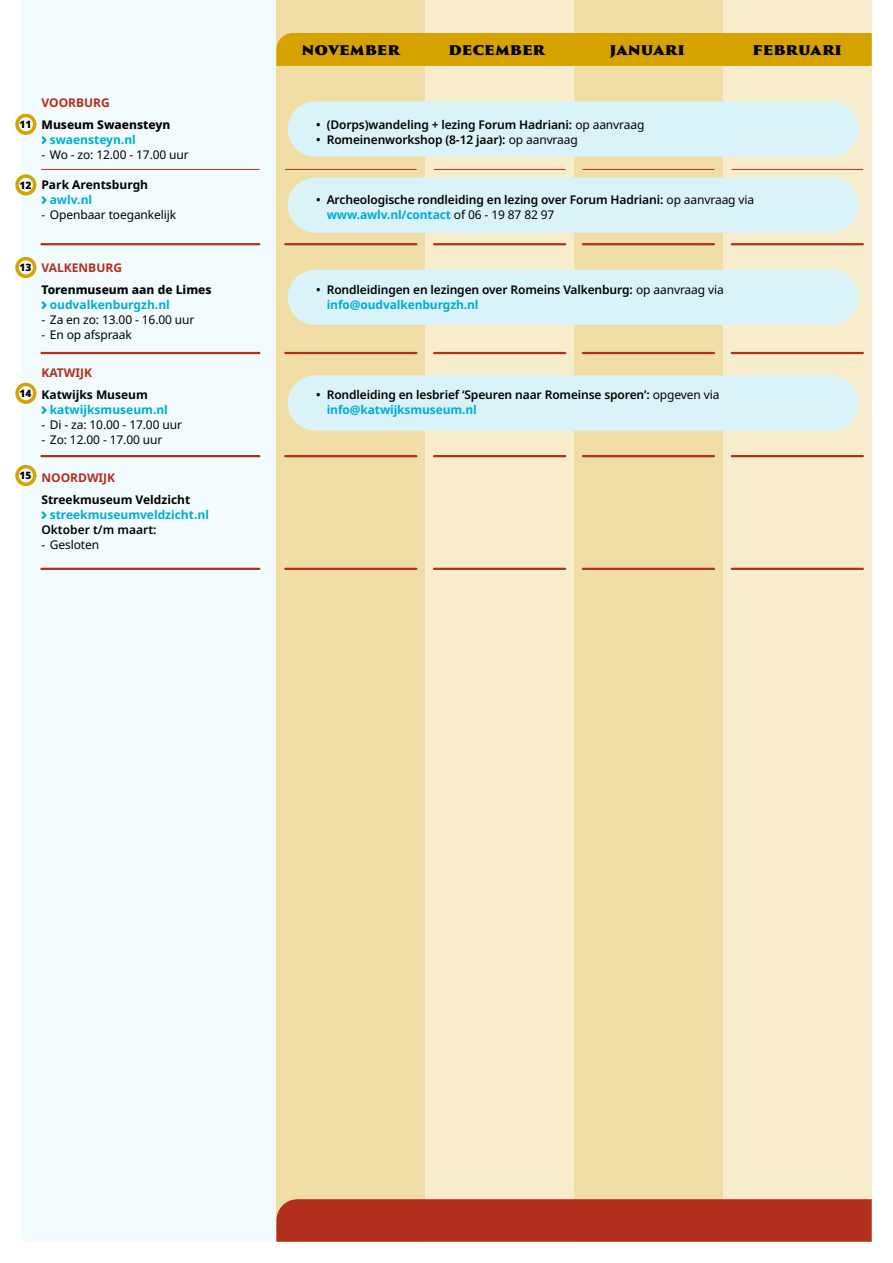
<style>
.page{position:relative;width:893px;height:1263px;background:#fff}
.page>*{position:absolute;margin:0;border:0;box-sizing:border-box;transform-origin:0 0}
.t1{font:900 15px "Trajan Pro 3";color:#000}
.t2{font:600 12px/15px "Noto Sans";letter-spacing:-.01em;color:#000}
.t3{font:12px "Noto Sans";letter-spacing:-.01em;color:#000}
.t4{font:700 12px "Noto Sans";color:#00acd7}
.t5{font:700 12px "Noto Sans";color:#000}
.t6{font:800 12px "Noto Sans";color:#000}
.t7{font:700 12px "Noto Sans";color:#b12f1c}
.t8{font:900 10.2px "Noto Sans";color:#000}
.s1{font-weight:400}
.s2{font-weight:700;color:#00acd7}
</style>
<div class="page">
<div style="left:21px;top:0;width:268px;height:1242px;background:#f2fbfd"></div>
<div style="left:276px;top:0;width:149px;height:1242px;background:#f1dea6"></div>
<div style="left:425px;top:0;width:149px;height:1242px;background:#f7eccc"></div>
<div style="left:574px;top:0;width:149px;height:1242px;background:#f1dea6"></div>
<div style="left:723px;top:0;width:149px;height:1242px;background:#f7eccc"></div>
<div style="left:276px;top:33px;width:596px;height:33px;background:#d6a200"></div>
<div style="left:276px;top:1199px;width:596px;height:43px;background:#b12f1c"></div>
<svg style="left:41px;top:136px;width:6px;height:8px"></svg>
<svg style="left:41px;top:196px;width:6px;height:8px"></svg>
<svg style="left:41px;top:301px;width:6px;height:8px"></svg>
<svg style="left:41px;top:406px;width:6px;height:8px"></svg>
<svg style="left:41px;top:511px;width:6px;height:8px"></svg>
<div style="left:15px;top:257px;width:21px;height:21px;background:#d6a200;border-radius:50%"></div>
<svg style="left:18px;top:260px;width:16px;height:15px"></svg>
<div style="left:15px;top:114px;width:21px;height:21px;background:#d6a200;border-radius:50%"></div>
<svg style="left:18px;top:117px;width:16px;height:15px"></svg>
<svg style="left:15px;top:383px;width:21px;height:21px"></svg>
<svg style="left:18px;top:385px;width:16px;height:16px"></svg>
<svg style="left:15px;top:174px;width:21px;height:21px"></svg>
<svg style="left:18px;top:177px;width:16px;height:16px"></svg>
<div style="left:15px;top:465px;width:21px;height:21px;background:#d6a200;border-radius:50%"></div>
<svg style="left:18px;top:468px;width:16px;height:15px"></svg>
<div style="left:288px;top:178px;width:571px;height:55px;background:#d9f3f9;border-radius:28px"></div>
<div style="left:288px;top:270px;width:571px;height:55px;background:#d9f3f9;border-radius:28px"></div>
<div style="left:288px;top:375px;width:571px;height:56px;background:#d9f3f9;border-radius:28px"></div>
<div style="left:288px;top:101px;width:571px;height:56px;background:#d9f3f9;border-radius:28px"></div>
<hr style="left:41px;top:169px;width:218px;height:1px;background:#b12f1c">
<hr style="left:285px;top:169px;width:131px;height:1px;background:#b12f1c">
<hr style="left:434px;top:169px;width:131px;height:1px;background:#b12f1c">
<hr style="left:583px;top:169px;width:131px;height:1px;background:#b12f1c">
<hr style="left:732px;top:169px;width:131px;height:1px;background:#b12f1c">
<hr style="left:41px;top:243px;width:218px;height:2px;background:#b12f1c">
<hr style="left:285px;top:243px;width:131px;height:2px;background:#b12f1c">
<hr style="left:434px;top:243px;width:131px;height:2px;background:#b12f1c">
<hr style="left:583px;top:243px;width:131px;height:2px;background:#b12f1c">
<hr style="left:732px;top:243px;width:131px;height:2px;background:#b12f1c">
<hr style="left:41px;top:352px;width:218px;height:2px;background:#b12f1c">
<hr style="left:285px;top:352px;width:131px;height:2px;background:#b12f1c">
<hr style="left:434px;top:352px;width:131px;height:2px;background:#b12f1c">
<hr style="left:583px;top:352px;width:131px;height:2px;background:#b12f1c">
<hr style="left:732px;top:352px;width:131px;height:2px;background:#b12f1c">
<hr style="left:41px;top:568px;width:218px;height:2px;background:#b12f1c">
<hr style="left:285px;top:568px;width:131px;height:2px;background:#b12f1c">
<hr style="left:434px;top:568px;width:131px;height:2px;background:#b12f1c">
<hr style="left:583px;top:568px;width:131px;height:2px;background:#b12f1c">
<hr style="left:732px;top:568px;width:131px;height:2px;background:#b12f1c">
<hr style="left:41px;top:455px;width:218px;height:2px;background:#b12f1c">
<hr style="left:285px;top:455px;width:131px;height:2px;background:#b12f1c">
<hr style="left:434px;top:455px;width:131px;height:2px;background:#b12f1c">
<hr style="left:583px;top:455px;width:131px;height:2px;background:#b12f1c">
<hr style="left:732px;top:455px;width:131px;height:2px;background:#b12f1c">
<p class="t8" style="left:20px;top:116px;width:13px">11</p>
<p class="t8" style="left:20px;top:177px;width:13px">12</p>
<p class="t7" style="left:41px;top:94px;width:70px">VOORBURG</p>
<p class="t6" style="left:42px;top:116px;width:130px">Museum Swaensteyn</p>
<p class="t4" style="left:50px;top:131px;width:88px">swaensteyn.nl</p>
<p class="t3" style="left:41px;top:146px;width:149px">- Wo - zo: 12.00 - 17.00 uur</p>
<p class="t5" style="left:41px;top:176px;width:108px">Park Arentsburgh</p>
<p class="t4" style="left:50px;top:191px;width:44px">awlv.nl</p>
<p class="t3" style="left:42px;top:206px;width:136px">- Openbaar toegankelijk</p>
<p class="t8" style="left:20px;top:260px;width:13px">13</p>
<p class="t8" style="left:20px;top:385px;width:13px">14</p>
<p class="t8" style="left:20px;top:468px;width:13px">15</p>
<p class="t7" style="left:41px;top:259px;width:82px">VALKENBURG</p>
<p class="t6" style="left:42px;top:281px;width:171px">Torenmuseum aan de Limes</p>
<p class="t4" style="left:50px;top:296px;width:122px">oudvalkenburgzh.nl</p>
<p class="t3" style="left:42px;top:311px;width:154px">- Za en zo: 13.00 - 16.00 uur</p>
<p class="t3" style="left:41px;top:326px;width:92px">- En op afspraak</p>
<p class="t7" style="left:41px;top:364px;width:52px">KATWIJK</p>
<p class="t5" style="left:41px;top:386px;width:108px">Katwijks Museum</p>
<p class="t4" style="left:50px;top:401px;width:120px">katwijksmuseum.nl</p>
<p class="t3" style="left:42px;top:416px;width:142px">- Di - za: 10.00 - 17.00 uur</p>
<p class="t3" style="left:41px;top:431px;width:122px">- Zo: 12.00 - 17.00 uur</p>
<p class="t7" style="left:41px;top:469px;width:75px">NOORDWIJK</p>
<p class="t5" style="left:41px;top:491px;width:150px">Streekmuseum Veldzicht</p>
<p class="t4" style="left:50px;top:506px;width:161px">streekmuseumveldzicht.nl</p>
<p class="t2" style="left:41px;top:522px;width:117px">Oktober t/m maart:</p>
<p class="t3" style="left:42px;top:536px;width:59px">- Gesloten</p>
<p class="t1" style="left:302px;top:38px;width:100px">NOVEMBER</p>
<p class="t1" style="left:448px;top:38px;width:98px">DECEMBER</p>
<p class="t1" style="left:609px;top:38px;width:77px">JANUARI</p>
<p class="t1" style="left:753px;top:38px;width:91px">FEBRUARI</p>
<p class="t2" style="left:316px;top:117px;width:330px">• (Dorps)wandeling + lezing Forum Hadriani: <span class="s1">op aanvraag</span></p>
<p class="t2" style="left:316px;top:132px;width:263px">• Romeinenworkshop (8-12 jaar): <span class="s1">op aanvraag</span></p>
<p class="t2" style="left:327px;top:192px;width:429px;text-indent:-11px">• Archeologische rondleiding en lezing over Forum Hadriani: <span class="s1">op aanvraag via </span><span class="s2">www.awlv.nl/contact</span> <span class="s1">of 06 - 19 87 82 97</span></p>
<p class="t2" style="left:327px;top:282px;width:399px;text-indent:-11px">• Rondleidingen en lezingen over Romeins Valkenburg: <span class="s1">op aanvraag via </span><span class="s2">info@oudvalkenburgzh.nl</span></p>
<p class="t2" style="left:327px;top:387px;width:394px;text-indent:-11px">• Rondleiding en lesbrief ‘Speuren naar Romeinse sporen’: <span class="s1">opgeven via </span><span class="s2">info@katwijksmuseum.nl</span></p>
</div>
